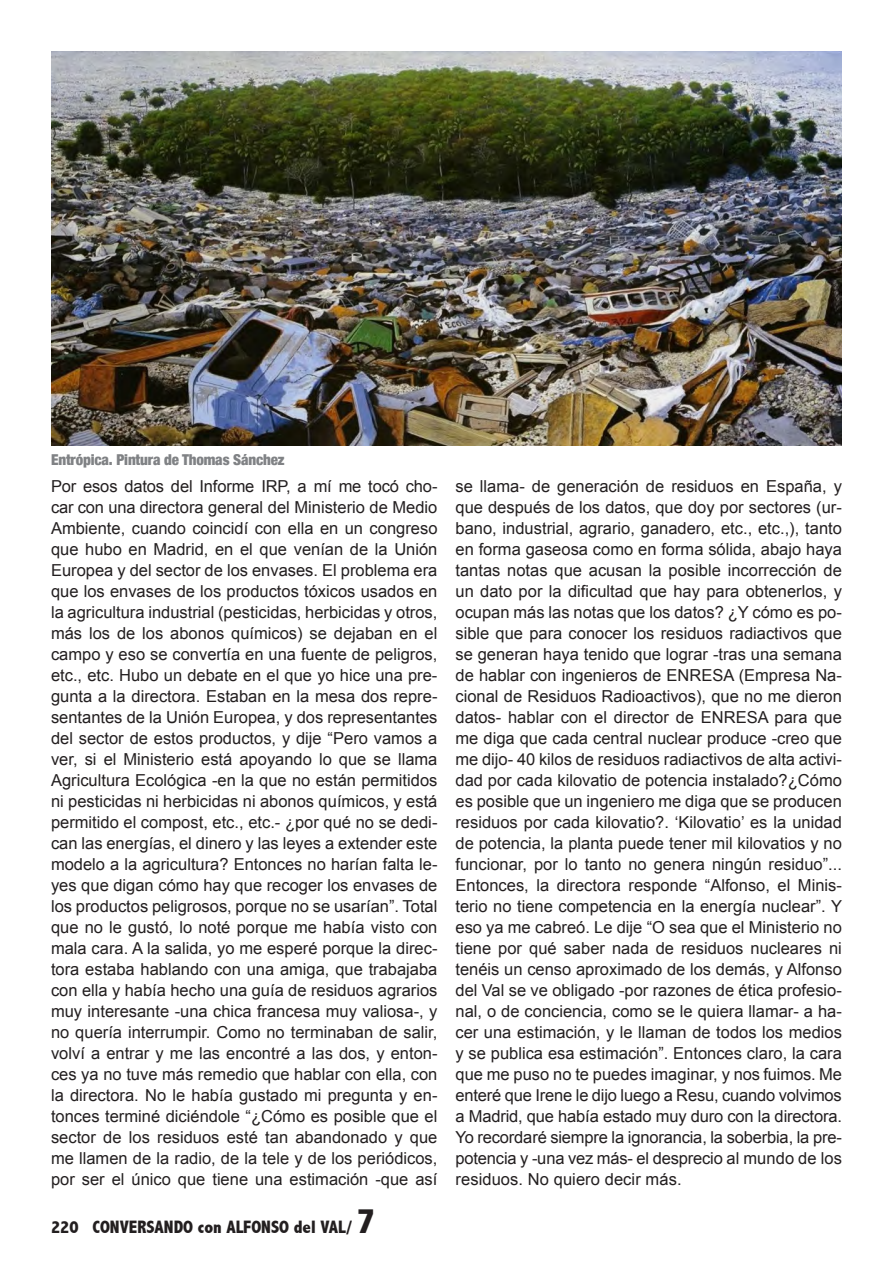
<style>
.page{position:relative;width:893px;height:1263px;background:#fff}
.page>*{position:absolute;margin:0;border:0;box-sizing:border-box;transform-origin:0 0}
.t1{font:800 condensed 18px "Abadi";color:#231f20}
.No_Spacing{font:16.5px/21px "Arial";color:#231f20;text-align:justify}
.t2{font:900 condensed 15px "Helvetica Neue";letter-spacing:-.01em;color:#808285}
.s1{font-size:36px}
</style>
<div class="page">
<img style="left:51px;top:51px;width:791px;height:395px">
<p class="t2" style="left:51px;top:448px;width:235px">Entrópica. Pintura de Thomas Sánchez</p>
<p class="No_Spacing" style="left:51px;top:476px;width:388px">Por esos datos del Informe IRP, a mí me tocó cho&shy;car con una directora general del Ministerio de Medio Ambiente, cuando coincidí con ella en un congreso que hubo en Madrid, en el que venían de la Unión Europea y del sector de los envases. El problema era que los envases de los productos tóxicos usados en la agricultura industrial (pesticidas, herbicidas y otros, más los de los abonos químicos) se dejaban en el campo y eso se convertía en una fuente de peligros, etc., etc. Hubo un debate en el que yo hice una pre&shy;gunta a la directora. Estaban en la mesa dos repre&shy;sentantes de la Unión Europea, y dos representantes del sector de estos productos, y dije “Pero vamos a ver, si el Ministerio está apoyando lo que se llama Agricultura Ecológica -en la que no están permitidos ni pesticidas ni herbicidas ni abonos químicos, y está permitido el compost, etc., etc.- ¿por qué no se dedi&shy;can las energías, el dinero y las leyes a extender este modelo a la agricultura? Entonces no harían falta le&shy;yes que digan cómo hay que recoger los envases de los productos peligrosos, porque no se usarían”. Total que no le gustó, lo noté porque me había visto con mala cara. A la salida, yo me esperé porque la direc&shy;tora estaba hablando con una amiga, que trabajaba con ella y había hecho una guía de residuos agrarios muy interesante -una chica francesa muy valiosa-, y no quería interrumpir. Como no terminaban de salir, volví a entrar y me las encontré a las dos, y enton&shy;ces ya no tuve más remedio que hablar con ella, con la directora. No le había gustado mi pregunta y en&shy;tonces terminé diciéndole “¿Cómo es posible que el sector de los residuos esté tan abandonado y que me llamen de la radio, de la tele y de los periódicos, por ser el único que tiene una estimación -que así</p>
<p class="No_Spacing" style="left:455px;top:476px;width:388px">se llama- de generación de residuos en España, y que después de los datos, que doy por sectores (ur&shy;bano, industrial, agrario, ganadero, etc., etc.,), tanto en forma gaseosa como en forma sólida, abajo haya tantas notas que acusan la posible incorrección de un dato por la dificultad que hay para obtenerlos, y ocupan más las notas que los datos? ¿Y cómo es po&shy;sible que para conocer los residuos radiactivos que se generan haya tenido que lograr -tras una semana de hablar con ingenieros de ENRESA (Empresa Na&shy;cional de Residuos Radioactivos), que no me dieron datos- hablar con el director de ENRESA para que me diga que cada central nuclear produce -creo que me dijo- 40 kilos de residuos radiactivos de alta activi&shy;dad por cada kilovatio de potencia instalado?¿Cómo es posible que un ingeniero me diga que se producen residuos por cada kilovatio?. ‘Kilovatio’ es la unidad de potencia, la planta puede tener mil kilovatios y no funcionar, por lo tanto no genera ningún residuo”...<br>Entonces, la directora responde “Alfonso, el Minis&shy;terio no tiene competencia en la energía nuclear”. Y eso ya me cabreó. Le dije “O sea que el Ministerio no tiene por qué saber nada de residuos nucleares ni tenéis un censo aproximado de los demás, y Alfonso del Val se ve obligado -por razones de ética profesio&shy;nal, o de conciencia, como se le quiera llamar- a ha&shy;cer una estimación, y le llaman de todos los medios y se publica esa estimación”. Entonces claro, la cara que me puso no te puedes imaginar, y nos fuimos. Me enteré que Irene le dijo luego a Resu, cuando volvimos a Madrid, que había estado muy duro con la directora.<br>Yo recordaré siempre la ignorancia, la soberbia, la pre&shy;potencia y -una vez más- el desprecio al mundo de los residuos. No quiero decir más.</p>
<p class="t1" style="left:51px;top:1216px;width:326px">220 CONVERSANDO con ALFONSO del VAL/ <span class="s1">7</span></p>
</div>
